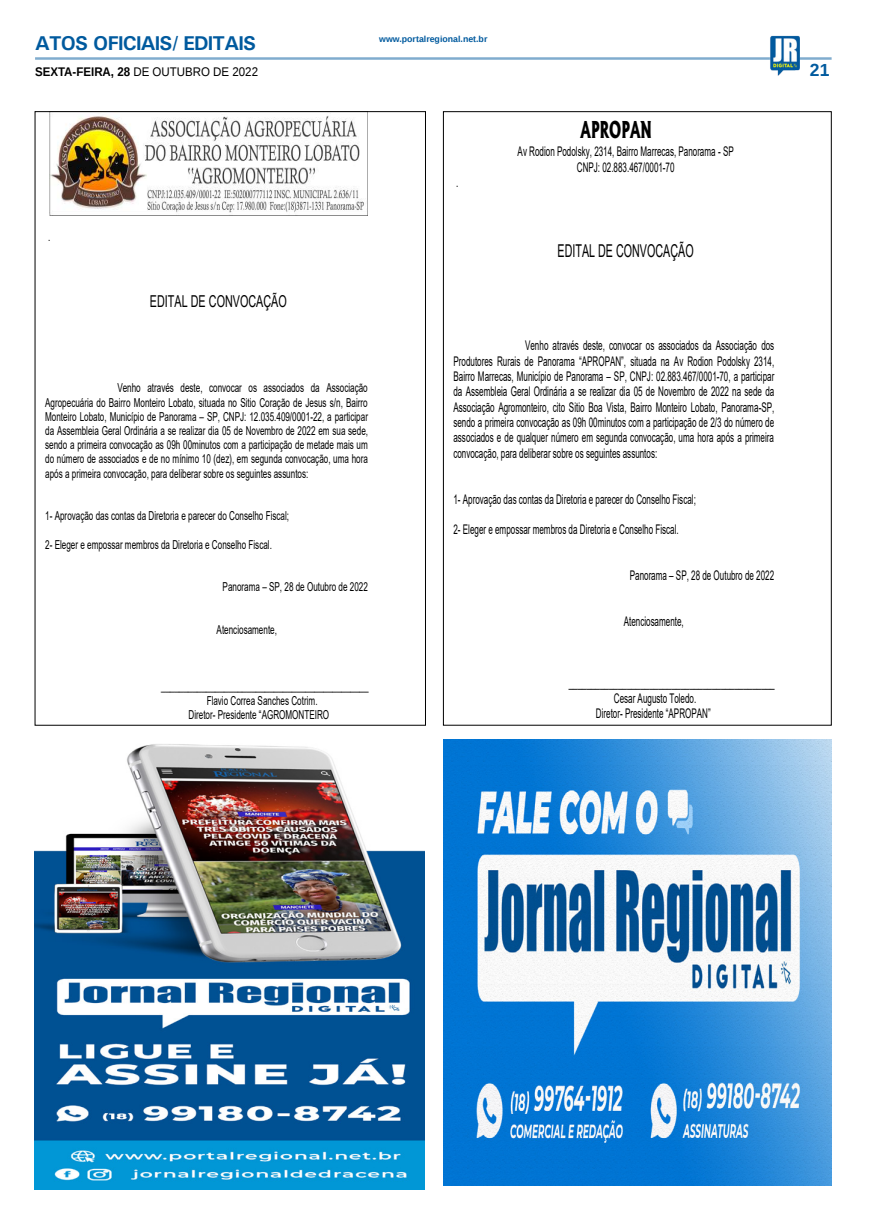
<style>
.page{position:relative;width:869px;height:1223px;background:#fff}
.page>*{position:absolute;margin:0;border:0;box-sizing:border-box;transform-origin:0 0}
.t1{font:800 22.25px "Albertus";color:#000;scale:.6 1}
.TITULO_PG{font:700 20px "Univers";letter-spacing:-.04em;color:#005a9e}
.t2{font:17.75px "Arial";color:#000;scale:.6 1}
.TÍTULO{font:700 17.5px "Liberation Sans";color:#005a9e}
.t3{font:16.38px "Arial";color:#000;scale:.66 1}
.t4{font:13.38px/15.4px "Arial";color:#000;text-align:center;scale:.6 1}
.DATA_PG{font:12.5px "Liberation Sans";color:#000;scale:.92 1}
.t5{font:12.38px/14.1px "Arial";color:#000;text-align:justify;scale:.66 1}
.DATA_PG-2{font:700 8.75px "Liberation Sans";color:#005a9e}
.s1{font-weight:700}
</style>
<div class="page">
<hr style="left:35px;top:57px;width:796px;height:3px;background:#005a9e">
<img style="left:769px;top:36px;width:30px;height:40px">
<img style="left:443px;top:739px;width:387px;height:446px">
<img style="left:35px;top:744px;width:389px;height:445px">
<img style="left:50px;top:113px;width:317px;height:103px">
<p class="TITULO_PG" style="left:35px;top:31px;width:222px">ATOS OFICIAIS/ EDITAIS</p>
<p class="DATA_PG" style="left:35px;top:65px;width:244px"><span class="s1">SEXTA-FEIRA, 28</span> DE OUTUBRO DE 2022</p>
<p class="DATA_PG-2" style="left:379px;top:33px;width:110px">www.portalregional.net.br</p>
<p class="t4" style="left:456px;top:174px;width:5px">.</p>
<p class="t1" style="left:580px;top:116px;width:120px">APROPAN</p>
<p class="t4" style="left:517px;top:144px;width:361px">Av Rodion Podolsky, 2314, Bairro Marrecas, Panorama - SP<br>CNPJ: 02.883.467/0001-70</p>
<p class="t5" style="left:48px;top:230px;width:5px">.</p>
<p class="t3" style="left:150px;top:289px;width:209px">EDITAL DE CONVOCAÇÃO</p>
<p class="t5" style="left:45px;top:381px;width:490px;text-indent:72px">Venho através deste, convocar os associados da Associação Agropecuária do Bairro Monteiro Lobato, situada no Sitio Coração de Jesus s/n, Bairro Monteiro Lobato, Município de Panorama – SP, CNPJ: 12.035.409/0001-22, a participar da Assembleia Geral Ordinária a se realizar dia 05 de Novembro de 2022 em sua sede, sendo a primeira convocação as 09h 00minutos com a participação de metade mais um do número de associados e de no mínimo 10 (dez), em segunda convocação, uma hora após a primeira convocação, para deliberar sobre os seguintes assuntos:</p>
<p class="t5" style="left:45px;top:508px;width:371px">1- Aprovação das contas da Diretoria e parecer do Conselho Fiscal;</p>
<p class="t5" style="left:45px;top:537px;width:345px">2- Eleger e empossar membros da Diretoria e Conselho Fiscal.</p>
<p class="t5" style="left:222px;top:579px;width:221px">Panorama – SP, 28 de Outubro de 2022</p>
<p class="t5" style="left:216px;top:622px;width:93px">Atenciosamente,</p>
<p class="t2" style="left:557px;top:239px;width:228px">EDITAL DE CONVOCAÇÃO</p>
<p class="t4" style="left:453px;top:338px;width:536px;text-align:justify;text-indent:72px">Venho através deste, convocar os associados da Associação dos Produtores Rurais de Panorama “APROPAN”, situada na Av Rodion Podolsky 2314, Bairro Marrecas, Município de Panorama – SP, CNPJ: 02.883.467/0001-70, a participar da Assembleia Geral Ordinária a se realizar dia 05 de Novembro de 2022 na sede da Associação Agromonteiro, cito Sitio Boa Vista, Bairro Monteiro Lobato, Panorama-SP, sendo a primeira convocação as 09h 00minutos com a participação de 2/3 do número de associados e de qualquer número em segunda convocação, uma hora após a primeira convocação, para deliberar sobre os seguintes assuntos:</p>
<p class="t4" style="left:453px;top:491px;width:405px">1- Aprovação das contas da Diretoria e parecer do Conselho Fiscal;</p>
<p class="t4" style="left:453px;top:521px;width:377px">2- Eleger e empossar membros da Diretoria e Conselho Fiscal.</p>
<p class="t4" style="left:629px;top:567px;width:242px">Panorama – SP, 28 de Outubro de 2022</p>
<p class="t4" style="left:623px;top:613px;width:101px">Atenciosamente,</p>
<p class="t5" style="left:161px;top:679px;width:315px">______________________________________________</p>
<p class="t5" style="left:207px;top:693px;width:169px">Flavio Correa Sanches Cotrim.</p>
<p class="t5" style="left:188px;top:707px;width:214px">Diretor- Presidente “AGROMONTEIRO</p>
<p class="t4" style="left:568px;top:675px;width:345px">______________________________________________</p>
<p class="t4" style="left:613px;top:690px;width:139px">Cesar Augusto Toledo.</p>
<p class="t4" style="left:595px;top:705px;width:193px">Diretor- Presidente “APROPAN”</p>
<p class="TÍTULO" style="left:809px;top:58px;width:21px">21</p>
</div>
